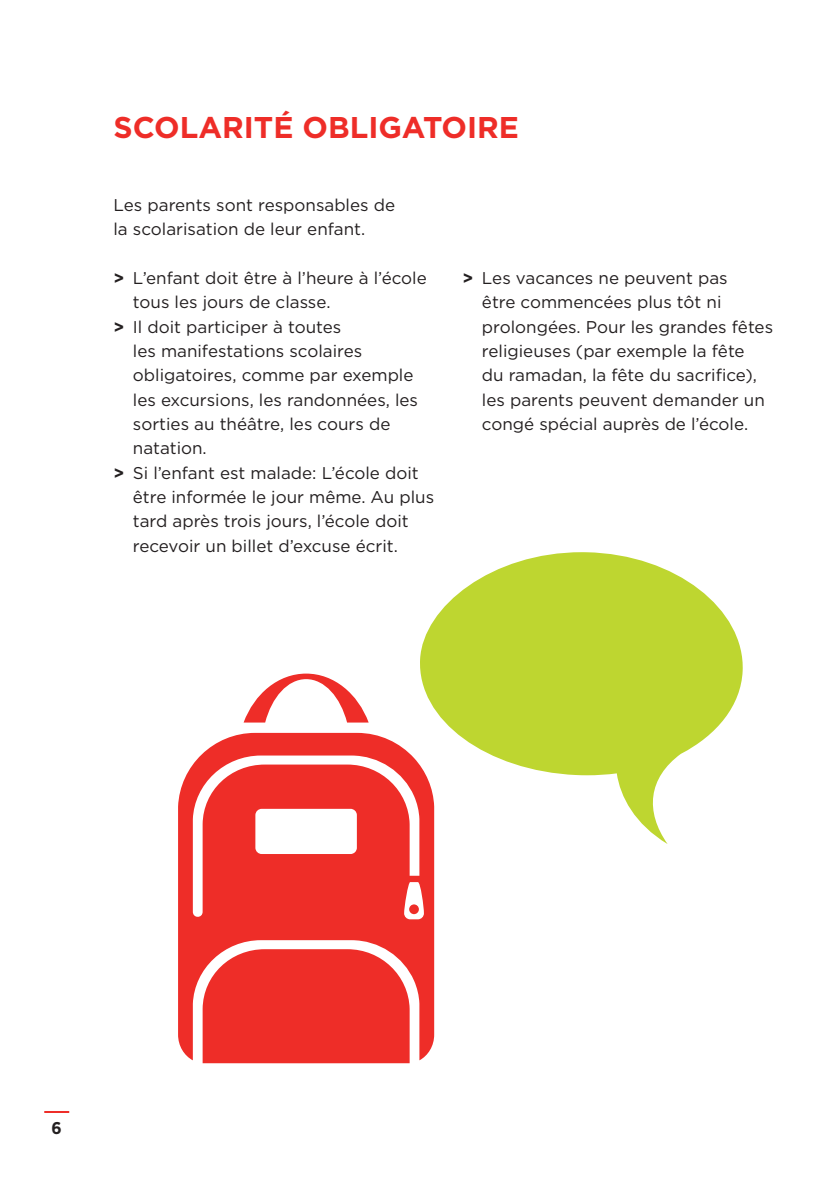
<style>
.page{position:relative;width:840px;height:1191px;background:#fff}
.page>*{position:absolute;margin:0;border:0;box-sizing:border-box;transform-origin:0 0}
.t1{font:700 30px "Gotham";color:#ee2d28}
.t2{font:17px/24.4px "Gotham";color:#231f20}
.t3{font:700 17px "Gotham";color:#231f20}
.s1{font-weight:700}
</style>
<div class="page">
<hr style="left:839px;top:0;width:1px;height:510px;background:#ee2d28">
<svg style="left:244px;top:673px;width:124px;height:49px"></svg>
<svg style="left:202px;top:1060px;width:207px;height:3px"></svg>
<svg style="left:178px;top:733px;width:256px;height:327px;fill:#ee2d28"></svg>
<svg style="left:418px;top:552px;width:325px;height:292px;fill:#bed630"></svg>
<hr style="left:44px;top:1111px;width:25px;height:2px;background:#ee2d28">
<h1 class="t1" style="left:113px;top:107px;width:407px">SCOLARITÉ OBLIGATOIRE</h1>
<p class="t2" style="left:113px;top:192px;width:283px">Les parents sont responsables de la scolarisation de leur enfant.</p>
<p class="t2" style="left:113px;top:265px;width:314px"><span class="s1">&gt;</span> L’enfant doit être à l’heure à l’école</p>
<p class="t2" style="left:133px;top:290px;width:199px">tous les jours de classe.</p>
<p class="t2" style="left:113px;top:314px;width:229px"><span class="s1">&gt;</span> Il doit participer à toutes</p>
<p class="t2" style="left:133px;top:338px;width:231px">les manifestations scolaires</p>
<p class="t2" style="left:133px;top:363px;width:282px">obligatoires, comme par exemple</p>
<p class="t2" style="left:133px;top:387px;width:286px">les excursions, les randonnées, les</p>
<p class="t2" style="left:133px;top:411px;width:259px">sorties au théâtre, les cours de</p>
<p class="t2" style="left:133px;top:436px;width:75px">natation.</p>
<p class="t2" style="left:113px;top:460px;width:306px"><span class="s1">&gt;</span> Si l’enfant est malade: L’école doit</p>
<p class="t2" style="left:133px;top:484px;width:302px">être informée le jour même. Au plus</p>
<p class="t2" style="left:133px;top:509px;width:277px">tard après trois jours, l’école doit</p>
<p class="t2" style="left:133px;top:533px;width:266px">recevoir un billet d’excuse écrit.</p>
<p class="t2" style="left:481px;top:265px;width:292px;text-indent:-19px"><span class="s1">&gt;</span> Les vacances ne peuvent pas<br>être commencées plus tôt ni prolongées. Pour les grandes fêtes religieuses (par exemple la fête<br>du ramadan, la fête du sacrifice), les parents peuvent demander un congé spécial auprès de l’école.</p>
<p class="t3" style="left:52px;top:1116px;width:12px">6</p>
</div>
